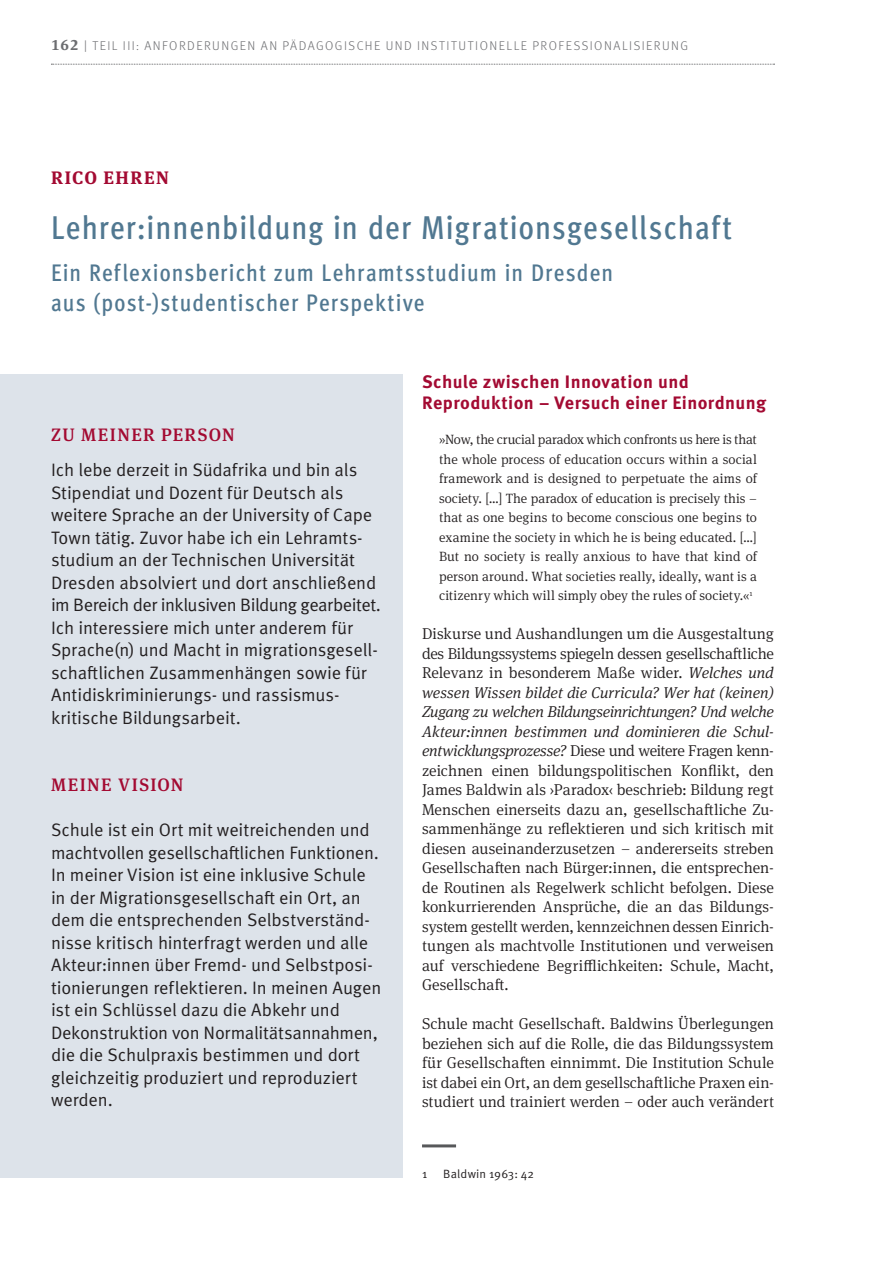
<style>
.page{position:relative;width:893px;height:1263px;background:#fff}
.page>*{position:absolute;margin:0;border:0;box-sizing:border-box;transform-origin:0 0}
.t1{font:500 condensed 33px "Meta Pro";letter-spacing:.035em;color:#517891}
.t2{font:500 condensed 24px/30px "Meta Pro";letter-spacing:.05em;color:#517891}
.t3{font:18px/22.5px "Meta Pro Norm";letter-spacing:-.01em;color:#231f20}
.t4{font:700 18px/21px "Meta Pro";letter-spacing:.02em;color:#a30a32}
.t5{font:500 18px "Meta Serif Pro";letter-spacing:.08em;color:#a30a32}
.t6{font:700 18px "Meta Serif Pro";letter-spacing:.075em;color:#a30a32}
.t7{font:300 15.75px/19.5px "Meta Serif Pro";color:#231f20;text-align:justify}
.t8{font:300 13.5px/19.5px "Meta Serif Pro";letter-spacing:.01em;color:#231f20;text-align:justify}
.t9{font:300 12.75px "Meta Pro";letter-spacing:.115em;color:#6c6d70}
.t10{font:12px "Meta Pro Norm";letter-spacing:.015em;color:#231f20}
.s1{font-family:"Meta Serif Pro";font-weight:700;font-size:15px}
.s2{font-family:"Meta Serif Pro"}
.s3{font-style:italic}
</style>
<div class="page">
<svg style="left:51px;top:64px;width:723px;height:1px"></svg>
<hr style="left:422px;top:1144px;width:34px;height:3px;background:#57585a">
<div style="left:0;top:374px;width:403px;height:804px;background:#dde3ea"></div>
<p class="t9" style="left:51px;top:36px;width:639px"><span class="s1">162</span> <span class="s2">|</span> TEIL III: ANFORDERUNGEN AN PÄDAGOGISCHE UND INSTITUTIONELLE PROFESSIONALISIERUNG</p>
<p class="t6" style="left:51px;top:163px;width:119px">RICO EHREN</p>
<h1 class="t1" style="left:51px;top:202px;width:683px">Lehrer:innenbildung in der Migrationsgesellschaft</h1>
<h2 class="t2" style="left:51px;top:256px;width:564px">Ein Reflexionsbericht zum Lehramtsstudium in Dresden aus (post-)studentischer Perspektive</h2>
<p class="t5" style="left:51px;top:421px;width:185px">ZU MEINER PERSON</p>
<p class="t3" style="left:51px;top:458px;width:332px">Ich lebe derzeit in Südafrika und bin als Stipendiat und Dozent für Deutsch als weitere Sprache an der University of Cape Town tätig. Zuvor habe ich ein Lehramts&shy;studium an der Technischen Universität Dresden absolviert und dort anschließend im Bereich der inklusiven Bildung gearbeitet.<br>Ich interessiere mich unter anderem für Sprache(n) und Macht in migrationsgesell&shy;schaftlichen Zusammenhängen sowie für Antidiskriminierungs- und rassismus&shy;kritische Bildungsarbeit.</p>
<p class="t5" style="left:51px;top:771px;width:134px">MEINE VISION</p>
<p class="t3" style="left:51px;top:818px;width:332px">Schule ist ein Ort mit weitreichenden und machtvollen gesellschaftlichen Funktionen.<br>In meiner Vision ist eine inklusive Schule in der Migrationsgesellschaft ein Ort, an dem die entsprechenden Selbstverständ&shy;nisse kritisch hinterfragt werden und alle Akteur:innen über Fremd- und Selbstposi&shy;tionierungen reflektieren. In meinen Augen ist ein Schlüssel dazu die Abkehr und Dekonstruktion von Normalitätsannahmen, die die Schulpraxis bestimmen und dort gleichzeitig produziert und reproduziert werden.</p>
<p class="t4" style="left:422px;top:370px;width:346px">Schule zwischen Innovation und<br>Reproduktion – Versuch einer Einordnung</p>
<p class="t8" style="left:439px;top:429px;width:319px">»Now, the crucial paradox which confronts us here is that the whole process of education occurs within a social framework and is designed to perpetuate the aims of society. […] The paradox of education is precisely this – that as one begins to become conscious one begins to examine the society in which he is being educated. […] But no society is really anxious to have that kind of person around. What societies really, ideally, want is a citizenry which will simply obey the rules of society.«<sup>1</sup></p>
<p class="t7" style="left:422px;top:623px;width:353px">Diskurse und Aushandlungen um die Ausgestaltung des Bildungssystems spiegeln dessen gesellschaftliche Relevanz in besonderem Maße wider. <span class="s3">Welches und wessen Wissen bildet die Curricula? Wer hat (keinen)<br>Zugang zu welchen Bildungseinrichtungen? Und welche Akteur:innen bestimmen und dominieren die Schul&shy;entwicklungsprozesse?</span> Diese und weitere Fragen kenn&shy;zeichnen einen bildungspolitischen Konflikt, den James Baldwin als ›Paradox‹ beschrieb: Bildung regt Menschen einerseits dazu an, gesellschaftliche Zu&shy;sammenhänge zu reflektieren und sich kritisch mit diesen auseinanderzusetzen – andererseits streben Gesellschaften nach Bürger:innen, die entsprechen&shy;de Routinen als Regelwerk schlicht befolgen. Diese konkurrierenden Ansprüche, die an das Bildungs&shy;system gestellt werden, kennzeichnen dessen Einrich&shy;tungen als machtvolle Institutionen und verweisen auf verschiedene Begrifflichkeiten: Schule, Macht, Gesellschaft.</p>
<p class="t7" style="left:422px;top:1013px;width:353px">Schule macht Gesellschaft. Baldwins Überlegungen beziehen sich auf die Rolle, die das Bildungssystem für Gesellschaften einnimmt. Die Institution Schule ist dabei ein Ort, an dem gesellschaftliche Praxen ein&shy;studiert und trainiert werden – oder auch verändert</p>
<p class="t10" style="left:422px;top:1165px;width:7px">1</p>
<p class="t10" style="left:443px;top:1165px;width:92px">Baldwin 1963: 42</p>
</div>
